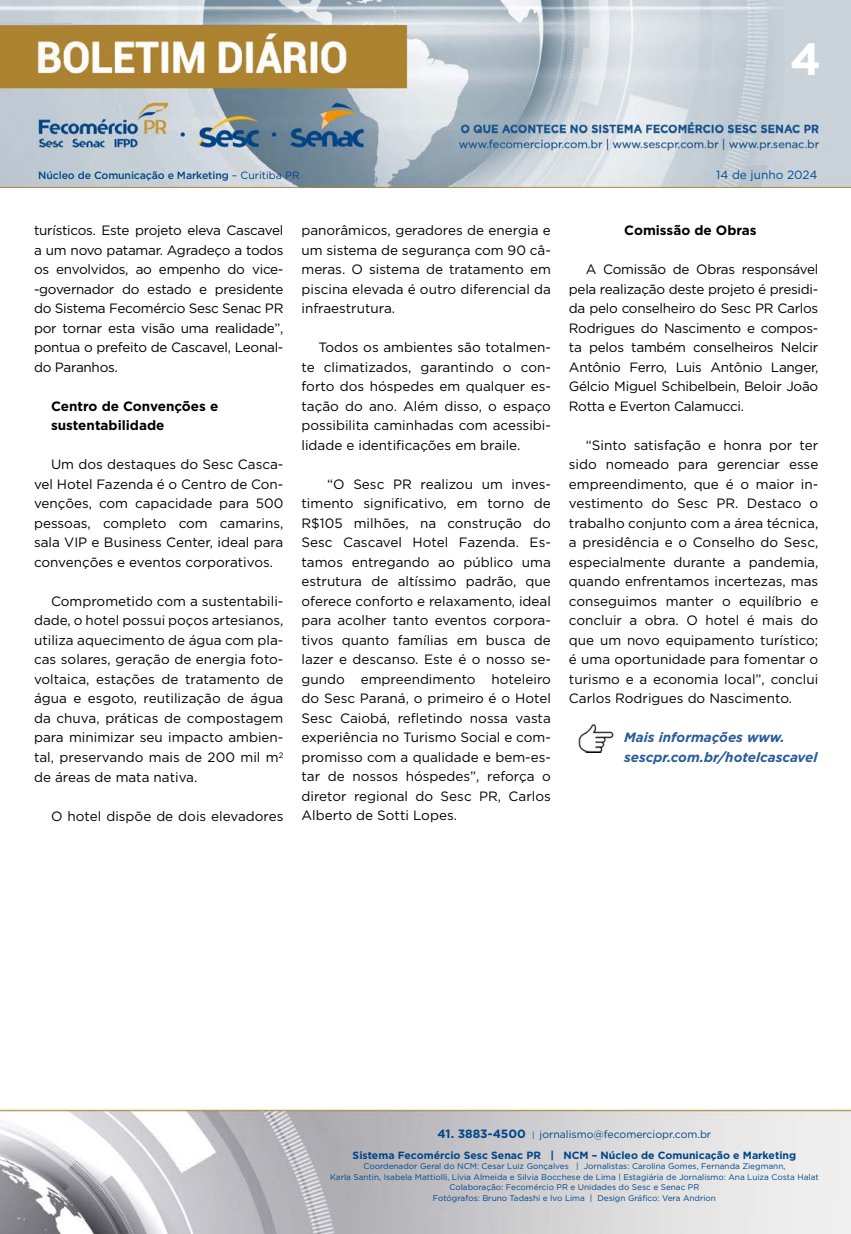
<style>
.page{position:relative;width:851px;height:1234px;background:#fff}
.page>*{position:absolute;margin:0;border:0;box-sizing:border-box;transform-origin:0 0}
.t1{font:700 45px "Gotham";color:#fff}
.t2{font:13.5px/19.5px "Gotham";color:#000;text-align:justify}
.t3{font:700 13.5px/19.5px "Gotham";color:#000}
.t4{font:italic 700 13.5px/19.5px "Gotham";color:#275b9b}
.t5{font:11.85px "Gotham";color:#004a93}
.t6{font:700 10.5px/21px "Gotham";color:#004587;text-align:center}
.t7{font:500 10.5px "Gotham";letter-spacing:-.01em;color:#004587}
.t8{font:8.25px/10.5px "Gotham";color:#004587;text-align:center}
.s1{font-weight:400}
.s2{font-size:12px}
.s3{font-weight:400;font-size:8.25px}
</style>
<div class="page">
<img style="left:0;top:0;width:850px;height:188px">
<img style="left:0;top:1109px;width:850px;height:124px">
<img style="left:578px;top:724px;width:35px;height:28px">
<h1 class="t1" style="left:790px;top:29px;width:33px">4</h1>
<p class="t7" style="left:38px;top:168px;width:263px">Núcleo de Comunicação e Marketing <span class="s1">– Curitiba PR</span></p>
<p class="t5" style="left:716px;top:167px;width:103px">14 de junho 2024</p>
<p class="t2" style="left:34px;top:220px;width:251px">turísticos. Este projeto eleva Cascavel a um novo patamar. Agradeço a todos os envolvidos, ao empenho do vice--governador do estado e presidente do Sistema Fecomércio Sesc Senac PR por tornar esta visão uma realidade”, pontua o prefeito de Cascavel, Leonal&shy;do Paranhos.</p>
<p class="t3" style="left:51px;top:396px;width:169px">Centro de Convenções e sustentabilidade</p>
<p class="t2" style="left:34px;top:454px;width:251px;text-indent:17px">Um dos destaques do Sesc Casca&shy;vel Hotel Fazenda é o Centro de Con&shy;venções, com capacidade para 500 pessoas, completo com camarins, sala VIP e Business Center, ideal para convenções e eventos corporativos.</p>
<p class="t2" style="left:34px;top:591px;width:251px;text-indent:17px">Comprometido com a sustentabili&shy;dade, o hotel possui poços artesianos, utiliza aquecimento de água com pla&shy;cas solares, geração de energia foto&shy;voltaica, estações de tratamento de água e esgoto, reutilização de água da chuva, práticas de compostagem para minimizar seu impacto ambien&shy;tal, preservando mais de 200 mil m<sup>2 </sup>de áreas de mata nativa.</p>
<p class="t2" style="left:51px;top:805px;width:234px">O hotel dispõe de dois elevadores</p>
<p class="t2" style="left:301px;top:220px;width:251px">panorâmicos, geradores de energia e um sistema de segurança com 90 câ&shy;meras. O sistema de tratamento em piscina elevada é outro diferencial da infraestrutura.</p>
<p class="t2" style="left:301px;top:337px;width:251px;text-indent:17px">Todos os ambientes são totalmen&shy;te climatizados, garantindo o con&shy;forto dos hóspedes em qualquer es&shy;tação do ano. Além disso, o espaço possibilita caminhadas com acessibi&shy;lidade e identificações em braile.</p>
<p class="t2" style="left:301px;top:474px;width:251px;text-indent:26px">“O Sesc PR realizou um inves&shy;timento significativo, em torno de R$105 milhões, na construção do Sesc Cascavel Hotel Fazenda. Es&shy;tamos entregando ao público uma estrutura de altíssimo padrão, que oferece conforto e relaxamento, ideal para acolher tanto eventos corpora&shy;tivos quanto famílias em busca de lazer e descanso. Este é o nosso se&shy;gundo empreendimento hoteleiro do Sesc Paraná, o primeiro é o Hotel Sesc Caiobá, refletindo nossa vasta experiência no Turismo Social e com&shy;promisso com a qualidade e bem-es&shy;tar de nossos hóspedes”, reforça o diretor regional do Sesc PR, Carlos Alberto de Sotti Lopes.</p>
<p class="t3" style="left:624px;top:220px;width:134px">Comissão de Obras</p>
<p class="t2" style="left:569px;top:259px;width:251px;text-indent:17px">A Comissão de Obras responsável pela realização deste projeto é presidi&shy;da pelo conselheiro do Sesc PR Carlos Rodrigues do Nascimento e compos&shy;ta pelos também conselheiros Nelcir Antônio Ferro, Luis Antônio Langer, Gélcio Miguel Schibelbein, Beloir João Rotta e Everton Calamucci.</p>
<p class="t2" style="left:569px;top:435px;width:251px;text-indent:17px">“Sinto satisfação e honra por ter sido nomeado para gerenciar esse empreendimento, que é o maior in&shy;vestimento do Sesc PR. Destaco o trabalho conjunto com a área técnica, a presidência e o Conselho do Sesc, especialmente durante a pandemia, quando enfrentamos incertezas, mas conseguimos manter o equilíbrio e concluir a obra. O hotel é mais do que um novo equipamento turístico; é uma oportunidade para fomentar o turismo e a economia local”, conclui Carlos Rodrigues do Nascimento.</p>
<p class="t4" style="left:624px;top:727px;width:195px">Mais informações www. sescpr.com.br/hotelcascavel</p>
<p class="t6" style="left:352px;top:1122px;width:445px"><span class="s2">41. 3883-4500</span> <span class="s3">|</span> <span class="s1">jornalismo@fecomerciopr.com.br<br></span>Sistema Fecomércio Sesc Senac PR | NCM – Núcleo de Comunicação e Marketing</p>
<p class="t8" style="left:330px;top:1160px;width:490px">Coordenador Geral do NCM: Cesar Luiz Gonçalves | Jornalistas: Carolina Gomes, Fernanda Ziegmann,<br>Karla Santin, Isabela Mattiolli, Lívia Almeida e Silvia Bocchese de Lima | Estagiária de Jornalismo: Ana Luiza Costa Halat Colaboração: Fecomércio PR e Unidades do Sesc e Senac PR<br>Fotógrafos: Bruno Tadashi e Ivo Lima | Design Gráfico: Vera Andrion</p>
</div>
